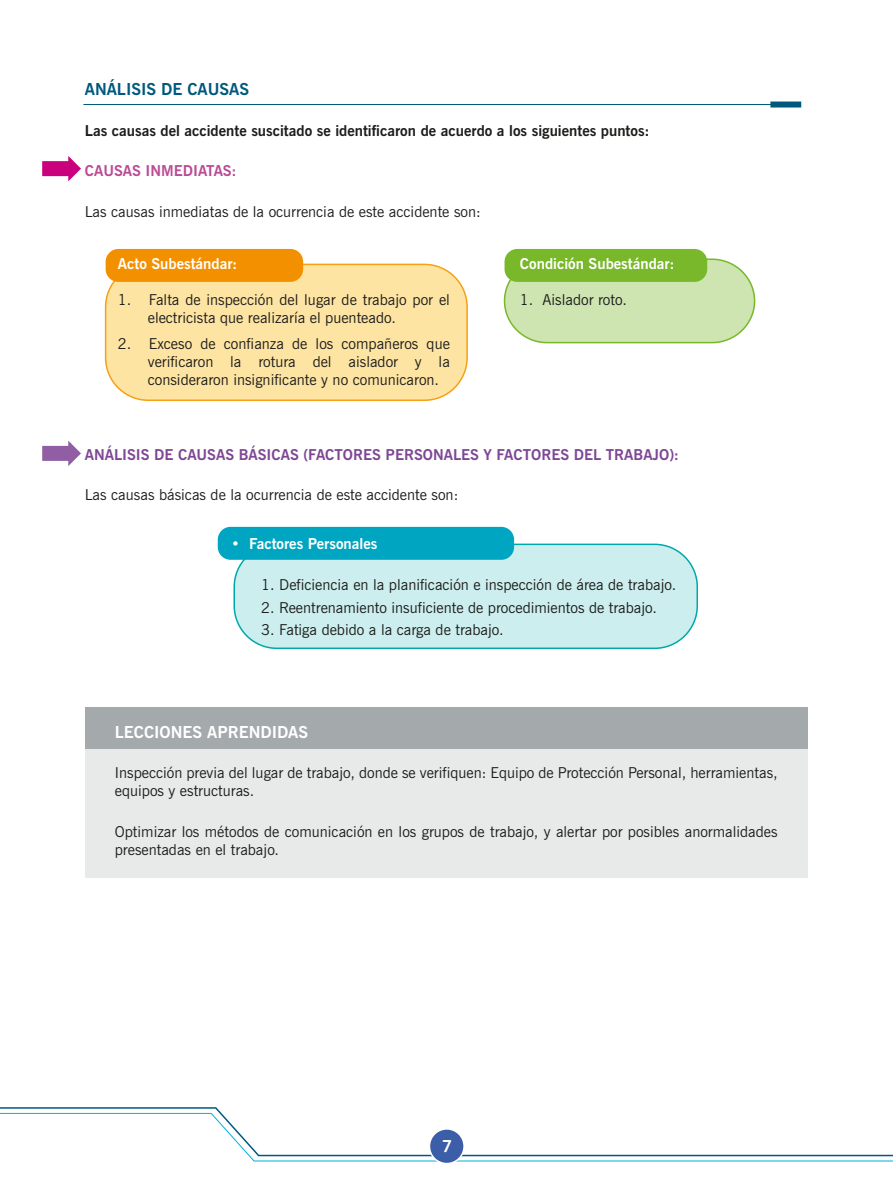
<style>
.page{position:relative;width:893px;height:1191px;background:#fff}
.page>*{position:absolute;margin:0;border:0;box-sizing:border-box;transform-origin:0 0}
.t1{font:700 16.5px "News Gothic BT";color:#fff}
.t2{font:700 16.5px "News Gothic BT";color:#00597c}
.t3{font:15px/18px "News Gothic BT";color:#1d1d1b}
.t4{font:700 15px "News Gothic BT";color:#1d1d1b}
.t5{font:700 15px "News Gothic BT";color:#7e4795}
.t6{font:700 15px "News Gothic BT";color:#fff}
.t7{font:700 15px "News Gothic BT";color:#ba4b96}
</style>
<div class="page">
<div style="left:85px;top:707px;width:723px;height:171px;background:#e8eaea"></div>
<div style="left:85px;top:707px;width:723px;height:42px;background:#a4a9ac"></div>
<div style="left:234px;top:544px;width:463px;height:104px;background:#cee;border-radius:43px"></div>
<div style="left:233px;top:543px;width:465px;height:106px;border:2px solid #00a8a9;border-radius:43px"></div>
<div style="left:106px;top:264px;width:361px;height:136px;background:#fde4a3;border-radius:43px"></div>
<div style="left:105px;top:264px;width:363px;height:137px;border:2px solid #f6a015;border-radius:43px"></div>
<svg style="left:503px;top:258px;width:253px;height:86px;background:#cfe5b4"></svg>
<svg style="left:0;top:1107px;width:221px;height:5px"></svg>
<svg style="left:0;top:1112px;width:893px;height:49px"></svg>
<div style="left:429px;top:1129px;width:35px;height:34px;background:#3c5da8;border-radius:50%"></div>
<div style="left:429px;top:1128px;width:36px;height:36px;border:2px solid #fff;border-radius:50%"></div>
<div style="left:106px;top:249px;width:197px;height:33px;background:#f39000;border-radius:13px"></div>
<div style="left:218px;top:527px;width:296px;height:33px;background:#00a5c2;border-radius:13px"></div>
<div style="left:504px;top:249px;width:203px;height:33px;background:#78b82a;border-radius:13px"></div>
<svg style="left:42px;top:156px;width:39px;height:25px"></svg>
<svg style="left:42px;top:440px;width:39px;height:26px"></svg>
<hr style="left:83px;top:104px;width:705px;height:1px;background:#00597c">
<div style="left:770px;top:101px;width:31px;height:6px;background:#00597c"></div>
<p class="t2" style="left:85px;top:79px;width:166px">ANÁLISIS DE CAUSAS</p>
<p class="t4" style="left:85px;top:121px;width:566px">Las causas del accidente suscitado se identificaron de acuerdo a los siguientes puntos:</p>
<p class="t7" style="left:85px;top:162px;width:153px">CAUSAS INMEDIATAS:</p>
<p class="t3" style="left:85px;top:202px;width:397px">Las causas inmediatas de la ocurrencia de este accidente son:</p>
<p class="t6" style="left:118px;top:255px;width:121px">Acto Subestándar:</p>
<p class="t3" style="left:148px;top:291px;width:304px;text-indent:-30px">1. Falta de inspección del lugar de trabajo por el electricista que realizaría el puenteado.</p>
<p class="t3" style="left:148px;top:334px;width:304px;text-align:justify;text-indent:-30px">2. Exceso de confianza de los compañeros que verificaron la rotura del aislador y la consideraron insignificante y no comunicaron.</p>
<p class="t6" style="left:520px;top:255px;width:156px">Condición Subestándar:</p>
<p class="t3" style="left:520px;top:291px;width:108px">1. Aislador roto.</p>
<p class="t5" style="left:85px;top:445px;width:596px">ANÁLISIS DE CAUSAS BÁSICAS (FACTORES PERSONALES Y FACTORES DEL TRABAJO):</p>
<p class="t3" style="left:85px;top:486px;width:375px">Las causas básicas de la ocurrencia de este accidente son:</p>
<p class="t6" style="left:231px;top:535px;width:148px">• Factores Personales</p>
<p class="t3" style="left:261px;top:575px;width:417px">1. Deficiencia en la planificación e inspección de área de trabajo.</p>
<p class="t3" style="left:261px;top:598px;width:397px">2. Reentrenamiento insuficiente de procedimientos de trabajo.</p>
<p class="t3" style="left:261px;top:620px;width:244px">3. Fatiga debido a la carga de trabajo.</p>
<p class="t1" style="left:115px;top:722px;width:195px">LECCIONES APRENDIDAS</p>
<p class="t3" style="left:115px;top:764px;width:664px">Inspección previa del lugar de trabajo, donde se verifiquen: Equipo de Protección Personal, herramientas, equipos y estructuras.</p>
<p class="t3" style="left:115px;top:822px;width:664px">Optimizar los métodos de comunicación en los grupos de trabajo, y alertar por posibles anormalidades presentadas en el trabajo.</p>
<p class="t1" style="left:442px;top:1136px;width:11px">7</p>
</div>
